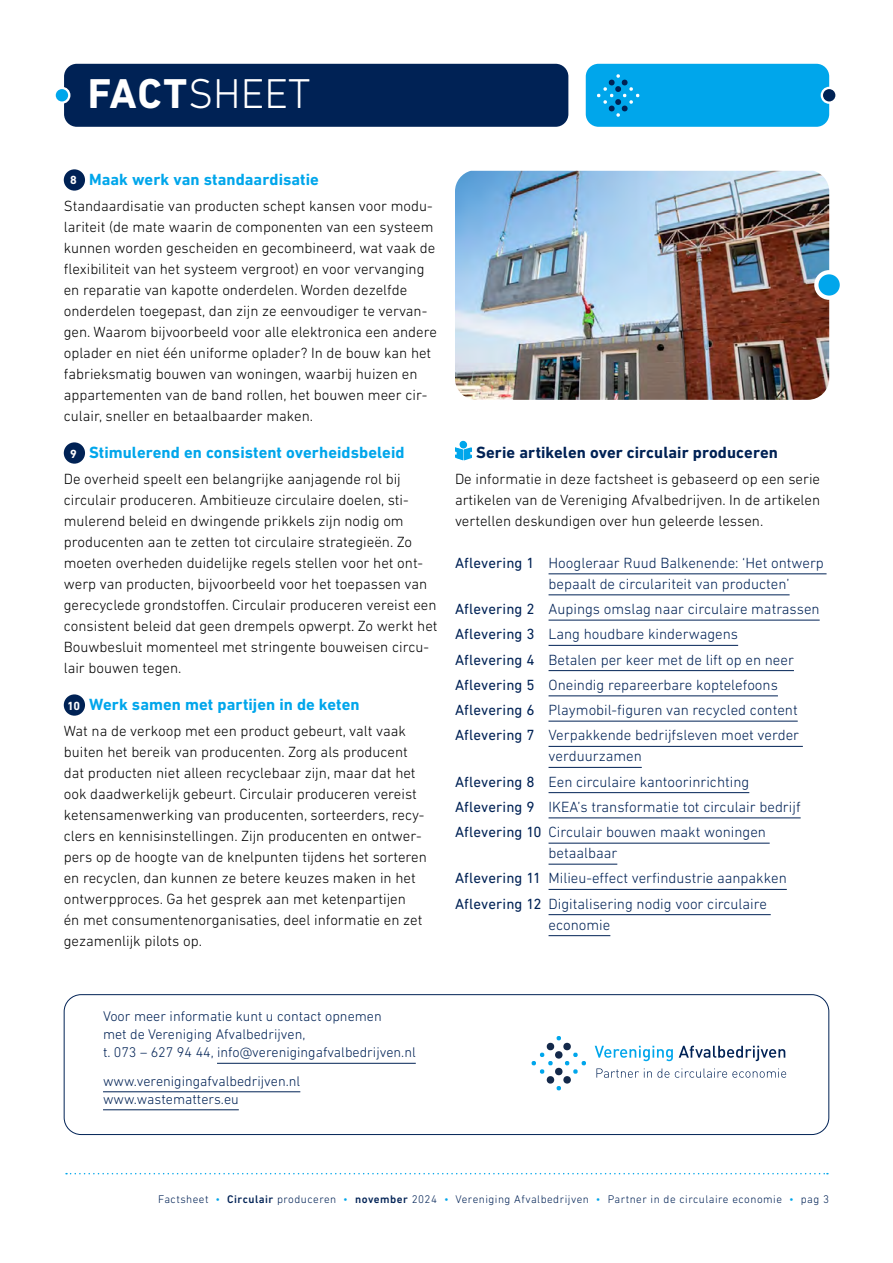
<style>
.page{position:relative;width:893px;height:1263px;background:#fff}
.page>*{position:absolute;margin:0;border:0;box-sizing:border-box;transform-origin:0 0}
.t1{font:300 42.45px "DIN Next LT Pro";color:#fff}
.t2{font:700 16.5px "DIN Next LT Pro";letter-spacing:.005em;color:#00a6eb}
.t3{font:700 16.5px "DIN Next LT Pro";letter-spacing:.005em;color:#025}
.t4{font:300 15px/21px "DIN Next LT Pro";color:#000}
.t5{font:300 15px/25.2px "DIN Next LT Pro";color:#025}
.t6{font:300 14.25px/18px "DIN Next LT Pro";color:#025}
.t7{font:300 11.25px "DIN Next LT Pro";letter-spacing:.045em;color:#025}
.s1{font-weight:700}
.s2{font-size:12px;color:#fff}
.s3{font-weight:400}
.s4{color:#00a6eb}
.s5{font-weight:500}
</style>
<div class="page">
<svg style="left:66px;top:1173px;width:762px;height:1px"></svg>
<div style="left:64px;top:64px;width:504px;height:63px;background:#025;border-radius:13px"></div>
<div style="left:586px;top:64px;width:243px;height:63px;background:#00a6eb;border-radius:13px"></div>
<svg style="left:53px;top:87px;width:17px;height:17px"></svg>
<div style="left:56px;top:89px;width:12px;height:12px;background:#00a6eb;border-radius:50%"></div>
<svg style="left:821px;top:87px;width:17px;height:17px"></svg>
<div style="left:823px;top:89px;width:12px;height:12px;background:#025;border-radius:50%"></div>
<svg style="left:597px;top:74px;width:43px;height:43px"></svg>
<div style="left:64px;top:169px;width:21px;height:22px;background:#025;border-radius:50%"></div>
<div style="left:64px;top:442px;width:21px;height:22px;background:#025;border-radius:50%"></div>
<div style="left:64px;top:694px;width:21px;height:22px;background:#025;border-radius:50%"></div>
<hr style="left:549px;top:574px;width:277px;height:1px;background:#025">
<hr style="left:549px;top:595px;width:241px;height:1px;background:#025">
<hr style="left:549px;top:620px;width:271px;height:1px;background:#025">
<hr style="left:549px;top:645px;width:189px;height:1px;background:#025">
<hr style="left:549px;top:670px;width:245px;height:1px;background:#025">
<hr style="left:549px;top:696px;width:229px;height:1px;background:#025">
<hr style="left:549px;top:721px;width:249px;height:1px;background:#025">
<hr style="left:549px;top:746px;width:254px;height:1px;background:#025">
<hr style="left:549px;top:767px;width:93px;height:1px;background:#025">
<hr style="left:549px;top:792px;width:200px;height:1px;background:#025">
<hr style="left:549px;top:818px;width:252px;height:1px;background:#025">
<hr style="left:549px;top:843px;width:221px;height:1px;background:#025">
<hr style="left:549px;top:864px;width:68px;height:1px;background:#025">
<hr style="left:549px;top:889px;width:238px;height:1px;background:#025">
<hr style="left:549px;top:914px;width:222px;height:1px;background:#025">
<hr style="left:549px;top:935px;width:61px;height:1px;background:#025">
<svg style="left:455px;top:447px;width:17px;height:13px"></svg>
<div style="left:459px;top:441px;width:8px;height:7px;background:#00a6eb;border-radius:50%"></div>
<img style="left:455px;top:171px;width:374px;height:229px">
<div style="left:814px;top:270px;width:30px;height:30px;background:#fff;border-radius:50%"></div>
<div style="left:818px;top:274px;width:22px;height:22px;background:#00a6eb;border-radius:50%"></div>
<div style="left:64px;top:994px;width:765px;height:141px;border:1px solid #025;border-radius:17px"></div>
<hr style="left:217px;top:1063px;width:199px;height:1px;background:#025">
<hr style="left:103px;top:1091px;width:197px;height:1px;background:#025">
<hr style="left:103px;top:1109px;width:136px;height:1px;background:#025">
<svg style="left:531px;top:1036px;width:55px;height:55px"></svg>
<svg style="left:595px;top:1046px;width:78px;height:15px"></svg>
<svg style="left:679px;top:1046px;width:106px;height:15px"></svg>
<svg style="left:596px;top:1068px;width:73px;height:10px"></svg>
<svg style="left:675px;top:1068px;width:111px;height:10px"></svg>
<h1 class="t1" style="left:88px;top:69px;width:224px"><span class="s1">FACT</span>SHEET</h1>
<p class="t2" style="left:70px;top:170px;width:250px"><span class="s2">8</span> Maak werk van standaardisatie</p>
<p class="t4" style="left:64px;top:195px;width:375px">Standaardisatie van producten schept kansen voor modu&shy;lariteit (de mate waarin de componenten van een systeem kunnen worden gescheiden en gecombineerd, wat vaak de flexibiliteit van het systeem vergroot) en voor vervanging en reparatie van kapotte onderdelen. Worden dezelfde onderdelen toegepast, dan zijn ze eenvoudiger te vervan&shy;gen. Waarom bijvoorbeeld voor alle elektronica een andere oplader en niet één uniforme oplader? In de bouw kan het fabrieksmatig bouwen van woningen, waarbij huizen en appartementen van de band rollen, het bouwen meer cir&shy;culair, sneller en betaalbaarder maken.</p>
<p class="t2" style="left:70px;top:443px;width:336px"><span class="s2">9</span> Stimulerend en consistent overheidsbeleid</p>
<p class="t4" style="left:64px;top:468px;width:375px">De overheid speelt een belangrijke aanjagende rol bij circulair produceren. Ambitieuze circulaire doelen, sti&shy;mulerend beleid en dwingende prikkels zijn nodig om producenten aan te zetten tot circulaire strategieën. Zo moeten overheden duidelijke regels stellen voor het ont&shy;werp van producten, bijvoorbeeld voor het toepassen van gerecyclede grondstoffen. Circulair produceren vereist een consistent beleid dat geen drempels opwerpt. Zo werkt het Bouwbesluit momenteel met stringente bouweisen circu&shy;lair bouwen tegen.</p>
<p class="t2" style="left:67px;top:695px;width:294px"><span class="s2">10</span> Werk samen met partijen in de keten</p>
<p class="t4" style="left:64px;top:720px;width:365px">Wat na de verkoop met een product gebeurt, valt vaak buiten het bereik van producenten. Zorg als producent dat producten niet alleen recyclebaar zijn, maar dat het ook daadwerkelijk gebeurt. Circulair produceren vereist ketensamenwerking van producenten, sorteerders, recy&shy;clers en kennisinstellingen. Zijn producenten en ontwer&shy;pers op de hoogte van de knelpunten tijdens het sorteren en recyclen, dan kunnen ze betere keuzes maken in het ontwerpproces. Ga het gesprek aan met ketenpartijen<br>én met consumentenorganisaties, deel informatie en zet gezamenlijk pilots op.</p>
<p class="t3" style="left:476px;top:443px;width:303px">Serie artikelen over circulair produceren</p>
<p class="t4" style="left:455px;top:468px;width:367px;text-align:justify">De informatie in deze factsheet is gebaseerd op een serie artikelen van de Vereniging Afvalbedrijven. In de artikelen vertellen deskundigen over hun geleerde lessen.</p>
<p class="t5" style="left:549px;top:552px;width:277px;line-height:21px;text-indent:-94px"><span class="s3">Aflevering 1</span> Hoogleraar Ruud Balkenende: ‘Het ontwerp bepaalt de circulariteit van producten’</p>
<p class="t5" style="left:455px;top:596px;width:366px"><span class="s3">Aflevering 2</span> Aupings omslag naar circulaire matrassen <span class="s3">Aflevering 3</span> Lang houdbare kinderwagens<br><span class="s3">Aflevering 4</span> Betalen per keer met de lift op en neer <span class="s3">Aflevering 5</span> Oneindig repareerbare koptelefoons <span class="s3">Aflevering 6</span> Playmobil-figuren van recycled content <span class="s3">Aflevering 7</span> Verpakkende bedrijfsleven moet verder</p>
<p class="t5" style="left:455px;top:743px;width:347px;text-indent:94px">verduurzamen<br><span class="s3">Aflevering 8</span> Een circulaire kantoorinrichting <span class="s3">Aflevering 9</span> IKEA’s transformatie tot circulair bedrijf <span class="s3">Aflevering 10</span> Circulair bouwen maakt woningen</p>
<p class="t5" style="left:455px;top:840px;width:333px;text-indent:94px">betaalbaar<br><span class="s3">Aflevering 11</span> Milieu-effect verfindustrie aanpakken<br><span class="s3">Aflevering 12</span> Digitalisering nodig voor circulaire</p>
<p class="t5" style="left:549px;top:912px;width:63px">economie</p>
<p class="t6" style="left:103px;top:1007px;width:314px">Voor meer informatie kunt u contact opnemen<br>met de Vereniging Afvalbedrijven,<br>t. 073 – 627 94 44, info@verenigingafvalbedrijven.nl</p>
<p class="t6" style="left:103px;top:1072px;width:199px">www.verenigingafvalbedrijven.nl www.wastematters.eu</p>
<p class="t7" style="left:158px;top:1193px;width:672px">Factsheet <span class="s4">•</span> <span class="s5">Circulair</span> produceren <span class="s4">•</span> <span class="s5">november</span> 2024 <span class="s4">•</span> Vereniging Afvalbedrijven <span class="s4">•</span> Partner in de circulaire economie <span class="s4">•</span> pag 3</p>
</div>
